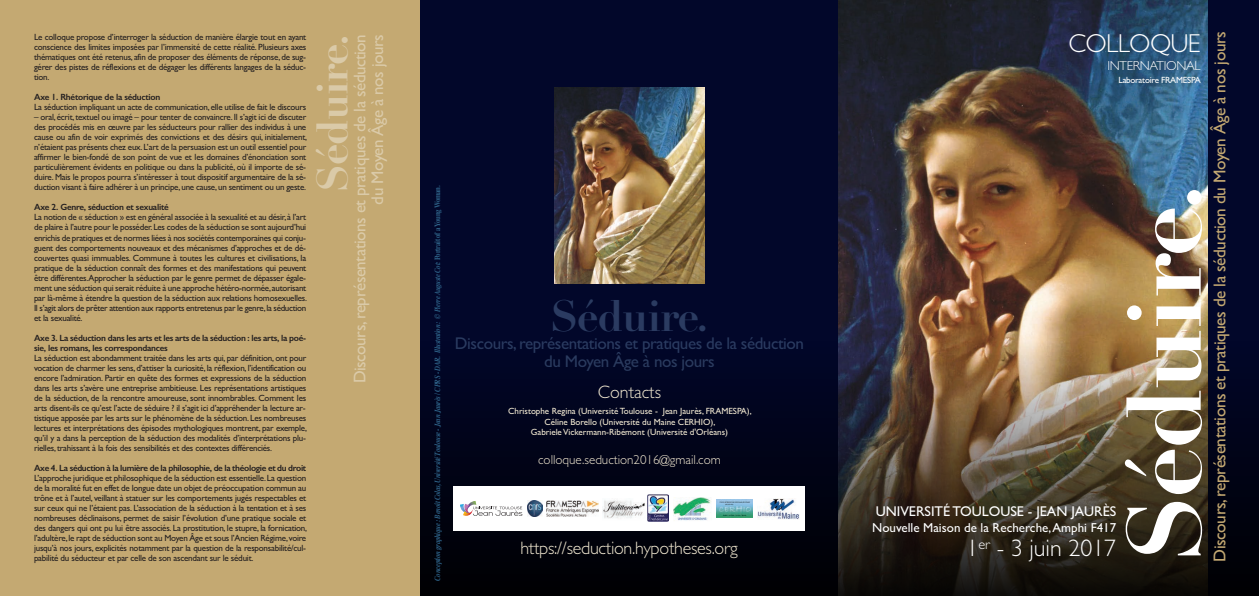
<style>
.page{position:relative;width:1259px;height:596px;background:#fff}
.page>*{position:absolute;margin:0;border:0;box-sizing:border-box;transform-origin:0 0}
.t1{font:700 103px "Didot";letter-spacing:-.025em;color:#fff}
.t2{font:700 43px "Didot";letter-spacing:-.025em;color:rgb(124 164 206/.34)}
.t3{font:700 43px "Didot";letter-spacing:-.025em;color:rgb(255 255 255/.39)}
.t4{font:300 26px "Gill Sans";letter-spacing:-.025em;color:#fff}
.t5{font:300 23.9px "Gill Sans";color:#fff}
.t6{font:300 18px "Gill Sans";letter-spacing:-.015em;color:#f1e8d1}
.t7{font:17.2px "Gill Sans";letter-spacing:-.025em;color:#c4a972}
.t8{font:17px/17.8px "Gill Sans";letter-spacing:-.025em;color:rgb(124 164 206/.34);text-align:center}
.t9{font:17px/17.8px "Gill Sans";letter-spacing:-.025em;color:rgb(255 255 255/.39);text-align:right}
.t10{font:14.2px "Gill Sans";color:#fff}
.t11{font:13px "Gill Sans";color:#fff}
.t12{font:300 13px "Gill Sans";color:#f1e8d1}
.t13{font:300 13px "Gill Sans";letter-spacing:-.025em;color:#fff}
.t14{font:9px/10px "Gill Sans";letter-spacing:-.025em;color:#231f20}
.t15{font:600 9px/10px "Gill Sans";letter-spacing:-.025em;color:#231f20}
.t16{font:9px/10.8px "Gill Sans";color:#f1e8d1;text-align:center}
.t17{font:9px "Gill Sans";letter-spacing:-.025em;color:#fff}
.t18{font:italic 700 8px "Times";letter-spacing:-.04em;color:#2e6389;scale:.85 1}
.s1{font-style:normal}
</style>
<div class="page">
<div style="left:420px;top:0;width:839px;height:595px;background:#02072a"></div>
<img style="left:839px;top:0;width:368px;height:340px">
<img style="left:420px;top:340px;width:839px;height:255px">
<div style="left:0;top:0;width:420px;height:595px;background:#c4a972"></div>
<img style="left:554px;top:87px;width:151px;height:196px">
<div style="left:454px;top:486px;width:351px;height:44px;background:#fff"></div>
<img style="left:547px;top:500px;width:51px;height:16px">
<svg style="left:460px;top:501px;width:62px;height:14px"></svg>
<img style="left:527px;top:500px;width:16px;height:16px">
<img style="left:674px;top:497px;width:37px;height:24px">
<img style="left:647px;top:494px;width:21px;height:27px">
<img style="left:602px;top:500px;width:43px;height:19px">
<img style="left:716px;top:499px;width:36px;height:18px">
<img style="left:757px;top:498px;width:42px;height:21px">
<p class="t14" style="left:34px;top:32px;width:274px;text-align:justify">Le colloque propose d’interroger la séduction de manière élargie tout en ayant conscience des limites imposées par l’immensité de cette réalité. Plusieurs axes thématiques ont été retenus, afin de proposer des éléments de réponse, de sug&shy;gérer des pistes de réflexions et de dégager les différents langages de la séduc&shy;tion.</p>
<p class="t15" style="left:34px;top:92px;width:128px">Axe 1. Rhétorique de la séduction</p>
<p class="t14" style="left:34px;top:102px;width:274px">La séduction impliquant un acte de communication, elle utilise de fait le discours</p>
<p class="t14" style="left:34px;top:112px;width:275px">– oral, écrit, textuel ou imagé – pour tenter de convaincre. Il s’agit ici de discuter des procédés mis en œuvre par les séducteurs pour rallier des individus à une cause ou afin de voir exprimés des convictions et des désirs qui, initialement, n’étaient pas présents chez eux. L’art de la persuasion est un outil essentiel pour affirmer le bien-fondé de son point de vue et les domaines d’énonciation sont particulièrement évidents en politique ou dans la publicité, où il importe de sé&shy;duire. Mais le propos pourra s’intéresser à tout dispositif argumentaire de la sé&shy;duction visant à faire adhérer à un principe, une cause, un sentiment ou un geste.</p>
<p class="t15" style="left:34px;top:202px;width:136px">Axe 2. Genre, séduction et sexualité</p>
<p class="t14" style="left:34px;top:212px;width:275px">La notion de « séduction » est en général associée à la sexualité et au désir, à l’art de plaire à l’autre pour le posséder. Les codes de la séduction se sont aujourd’hui enrichis de pratiques et de normes liées à nos sociétés contemporaines qui conju&shy;guent des comportements nouveaux et des mécanismes d’approches et de dé&shy;couvertes quasi immuables. Commune à toutes les cultures et civilisations, la pratique de la séduction connaît des formes et des manifestations qui peuvent être différentes.Approcher la séduction par le genre permet de dépasser égale&shy;ment une séduction qui serait réduite à une approche hétéro-normée, autorisant par là-même à étendre la question de la séduction aux relations homosexuelles.<br>Il s’agit alors de prêter attention aux rapports entretenus par le genre, la séduction et la sexualité.</p>
<p class="t15" style="left:34px;top:332px;width:273px">Axe 3. La séduction dans les arts et les arts de la séduction : les arts, la poé&shy;sie, les romans, les correspondances</p>
<p class="t14" style="left:34px;top:352px;width:275px">La séduction est abondamment traitée dans les arts qui, par définition, ont pour vocation de charmer les sens, d’attiser la curiosité, la réflexion, l’identification ou encore l’admiration. Partir en quête des formes et expressions de la séduction dans les arts s’avère une entreprise ambitieuse. Les représentations artistiques de la séduction, de la rencontre amoureuse, sont innombrables. Comment les arts disent-ils ce qu’est l’acte de séduire ? il s’agit ici d’appréhender la lecture ar&shy;tistique apposée par les arts sur le phénomène de la séduction. Les nombreuses lectures et interprétations des épisodes mythologiques montrent, par exemple, qu’il y a dans la perception de la séduction des modalités d’interprétations plu&shy;rielles, trahissant à la fois des sensibilités et des contextes différenciés.</p>
<p class="t15" style="left:34px;top:462px;width:274px">Axe 4. La séduction à la lumière de la philosophie, de la théologie et du droit</p>
<p class="t14" style="left:34px;top:472px;width:275px">L’approche juridique et philosophique de la séduction est essentielle. La question de la moralité fut en effet de longue date un objet de préoccupation commun au trône et à l’autel, veillant à statuer sur les comportements jugés respectables et sur ceux qui ne l’étaient pas. L’association de la séduction à la tentation et à ses nombreuses déclinaisons, permet de saisir l’évolution d’une pratique sociale et des dangers qui ont pu lui être associés. La prostitution, le stupre, la fornication, l’adultère, le rapt de séduction sont au Moyen Âge et sous l’Ancien Régime, voire jusqu’à nos jours, explicités notamment par la question de la responsabilité/cul&shy;pabilité du séducteur et par celle de son ascendant sur le séduit.</p>
<h2 class="t3" style="left:305px;top:192px;width:159px;rotate:-90deg">Séduire.</h2>
<h3 class="t9" style="left:351px;top:383px;width:351px;rotate:-90deg">Discours, représentations et pratiques de la séduction du Moyen Âge à nos jours</h3>
<p class="t18" style="left:433px;top:580px;width:466px;rotate:-90deg">Conception graphique : Benoît Colas, Université Toulouse - Jean Jaurès / CPRS - DAR. Illustration : © Pierre Auguste Cot: <span class="s1">Portrait of a Young Woman</span>.</p>
<h2 class="t2" style="left:550px;top:289px;width:159px">Séduire.</h2>
<h3 class="t8" style="left:455px;top:334px;width:351px">Discours, représentations et pratiques de la séduction du Moyen Âge à nos jours</h3>
<h3 class="t6" style="left:598px;top:381px;width:65px">Contacts</h3>
<p class="t16" style="left:508px;top:405px;width:245px">Christophe Regina (Université Toulouse - Jean Jaurès, FRAMESPA),<br>Céline Borello (Université du Maine CERHIO),<br>Gabriele Vickermann-Ribémont (Université d'Orléans)</p>
<h3 class="t12" style="left:538px;top:451px;width:184px">colloque.seduction2016@gmail.com</h3>
<h3 class="t6" style="left:520px;top:537px;width:219px">https://seduction.hypotheses.org</h3>
<h3 class="t4" style="left:1068px;top:28px;width:134px">COLLOQUE</h3>
<h3 class="t13" style="left:1107px;top:58px;width:95px">INTERNATIONAL</h3>
<p class="t17" style="left:1118px;top:74px;width:84px">Laboratoire FRAMESPA</p>
<h3 class="t10" style="left:875px;top:502px;width:242px">UNIVERSITÉ TOULOUSE - JEAN JAURÈS</h3>
<h3 class="t11" style="left:872px;top:520px;width:245px">Nouvelle Maison de la Recherche, Amphi F417</h3>
<h3 class="t5" style="left:966px;top:533px;width:151px">1<sup>er</sup> - 3 juin 2017</h3>
<h1 class="t1" style="left:1099px;top:561px;width:380px;rotate:-90deg">Séduire.</h1>
<h3 class="t7" style="left:1209px;top:561px;width:532px;rotate:-90deg">Discours, représentations et pratiques de la séduction du Moyen Âge à nos jours</h3>
</div>
